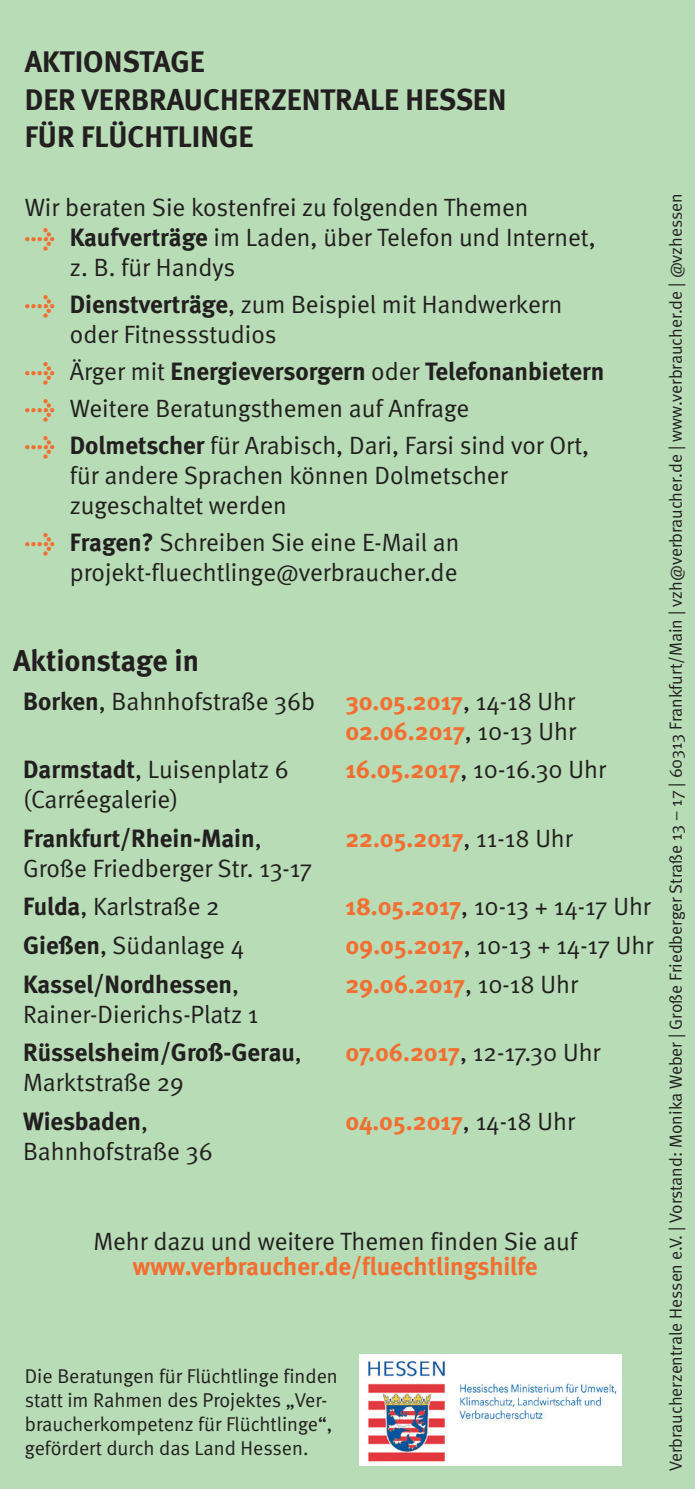
<style>
.page{position:relative;width:695px;height:1489px;background:#fff}
.page>*{position:absolute;margin:0;border:0;box-sizing:border-box;transform-origin:0 0}
.t1{font:30px/37.5px "Meta Bold LF";color:#231f20}
.t2{font:700 30px "Meta";color:#231f20}
.t3{font:25px/30px "Meta Normal";color:#231f20}
.t4{font:700 25px "Meta";color:#231f20}
.t5{font:700 25px "Meta";color:#f36e31}
.t6{font:20px/24px "Meta Normal";color:#231f20}
.t7{font:17.5px "Meta Normal";color:#231f20}
.s1{font-family:"Meta Bold Expert";color:#f36e31}
.s2{font-family:"Meta";font-weight:700}
.s3{font-family:"Meta Bold Expert";font-weight:400;color:#f36e31}
.s4{font-family:"Meta Normal";font-weight:400}
.s5{font-family:"Meta";font-weight:700;color:#f36e31}
.s6{font-family:"Meta Normal";font-weight:400;color:#231f20}
</style>
<div class="page">
<div style="left:0;top:0;width:694px;height:1488px;background:#b7dcb6"></div>
<img style="left:359px;top:1354px;width:262px;height:111px">
<p class="t1" style="left:25px;top:43px;width:483px">AKTIONSTAGE<br>DER VERBRAUCHERZENTRALE HESSEN<br>FÜR FLÜCHTLINGE</p>
<p class="t3" style="left:25px;top:192px;width:505px">Wir beraten Sie kostenfrei zu folgenden Themen</p>
<p class="t3" style="left:25px;top:222px;width:572px"><span class="s1">l</span> <span class="s2">Kaufverträge</span> im Laden, über Telefon und Internet,</p>
<p class="t3" style="left:70px;top:252px;width:167px">z. B. für Handys</p>
<p class="t3" style="left:70px;top:289px;width:494px;text-indent:-45px"><span class="s1">l</span> <span class="s2">Dienstverträge</span>, zum Beispiel mit Handwerkern oder Fitnessstudios</p>
<p class="t4" style="left:25px;top:356px;width:581px"><span class="s3">l</span> <span class="s4">Ärger mit</span> Energieversorgern <span class="s4">oder</span> Telefonanbietern</p>
<p class="t3" style="left:25px;top:389px;width:565px;line-height:37px"><span class="s1">l</span> Weitere Beratungsthemen auf Anfrage<br><span class="s1">l</span> <span class="s2">Dolmetscher</span> für Arabisch, Dari, Farsi sind vor Ort,</p>
<p class="t3" style="left:70px;top:460px;width:439px">für andere Sprachen können Dolmetscher zugeschaltet werden</p>
<p class="t3" style="left:25px;top:527px;width:436px;text-align:right"><span class="s1">l</span> <span class="s2">Fragen?</span> Schreiben Sie eine E-Mail an projekt-fluechtlinge@verbraucher.de</p>
<p class="t2" style="left:13px;top:643px;width:187px">Aktionstage in</p>
<p class="t3" style="left:23px;top:686px;width:553px"><span class="s2">Borken</span>, Bahnhofstraße 36b <span class="s5">30.05.2017</span>, 14-18 Uhr</p>
<p class="t5" style="left:345px;top:716px;width:232px">02.06.2017<span class="s6">, 10-13 Uhr</span></p>
<p class="t3" style="left:23px;top:754px;width:267px"><span class="s2">Darmstadt</span>, Luisenplatz 6 (Carréegalerie)</p>
<p class="t3" style="left:345px;top:754px;width:262px"><span class="s5">16.05.2017</span>, 10-16.30 Uhr</p>
<p class="t4" style="left:23px;top:823px;width:240px">Frankfurt/Rhein-Main<span class="s4">,</span></p>
<p class="t3" style="left:23px;top:853px;width:291px">Große Friedberger Str. 13-17</p>
<p class="t5" style="left:345px;top:823px;width:229px">22.05.2017<span class="s6">, 11-18 Uhr</span></p>
<p class="t3" style="left:23px;top:891px;width:198px"><span class="s2">Fulda</span>, Karlstraße 2</p>
<p class="t3" style="left:345px;top:891px;width:307px"><span class="s5">18.05.2017</span>, 10-13 + 14-17 Uhr</p>
<p class="t3" style="left:23px;top:930px;width:222px"><span class="s2">Gießen</span>, Südanlage 4</p>
<p class="t3" style="left:345px;top:930px;width:309px"><span class="s5">09.05.2017</span>, 10-13 + 14-17 Uhr</p>
<p class="t4" style="left:23px;top:968px;width:217px">Kassel/Nordhessen<span class="s4">,</span></p>
<p class="t3" style="left:23px;top:998px;width:237px">Rainer-Dierichs-Platz 1</p>
<p class="t5" style="left:345px;top:968px;width:234px">29.06.2017<span class="s6">, 10-18 Uhr</span></p>
<p class="t4" style="left:23px;top:1037px;width:280px">Rüsselsheim/Groß-Gerau<span class="s4">,</span></p>
<p class="t3" style="left:23px;top:1067px;width:162px">Marktstraße 29</p>
<p class="t4" style="left:23px;top:1105px;width:127px">Wiesbaden<span class="s4">,</span></p>
<p class="t3" style="left:23px;top:1135px;width:191px">Bahnhofstraße 36</p>
<p class="t3" style="left:345px;top:1037px;width:256px"><span class="s5">07.06.2017</span>, 12-17.30 Uhr</p>
<p class="t5" style="left:345px;top:1105px;width:231px">04.05.2017<span class="s6">, 14-18 Uhr</span></p>
<p class="t3" style="left:93px;top:1226px;width:485px">Mehr dazu und weitere Themen finden Sie auf</p>
<p class="t5" style="left:133px;top:1251px;width:406px">www.verbraucher.de/fluechtlingshilfe</p>
<p class="t6" style="left:25px;top:1363px;width:314px">Die Beratungen für Flüchtlinge finden statt im Rahmen des Projektes „Ver&shy;braucherkompetenz für Flüchtlinge“, gefördert durch das Land Hessen.</p>
<p class="t7" style="left:665px;top:1470px;width:1279px;rotate:-90deg">Verbraucherzentrale Hessen e.V. | Vorstand: Monika Weber | Große Friedberger Straße 13 – 17 | 60313 Frankfurt/Main | vzh@verbraucher.de | www.verbraucher.de | @vzhessen</p>
</div>
